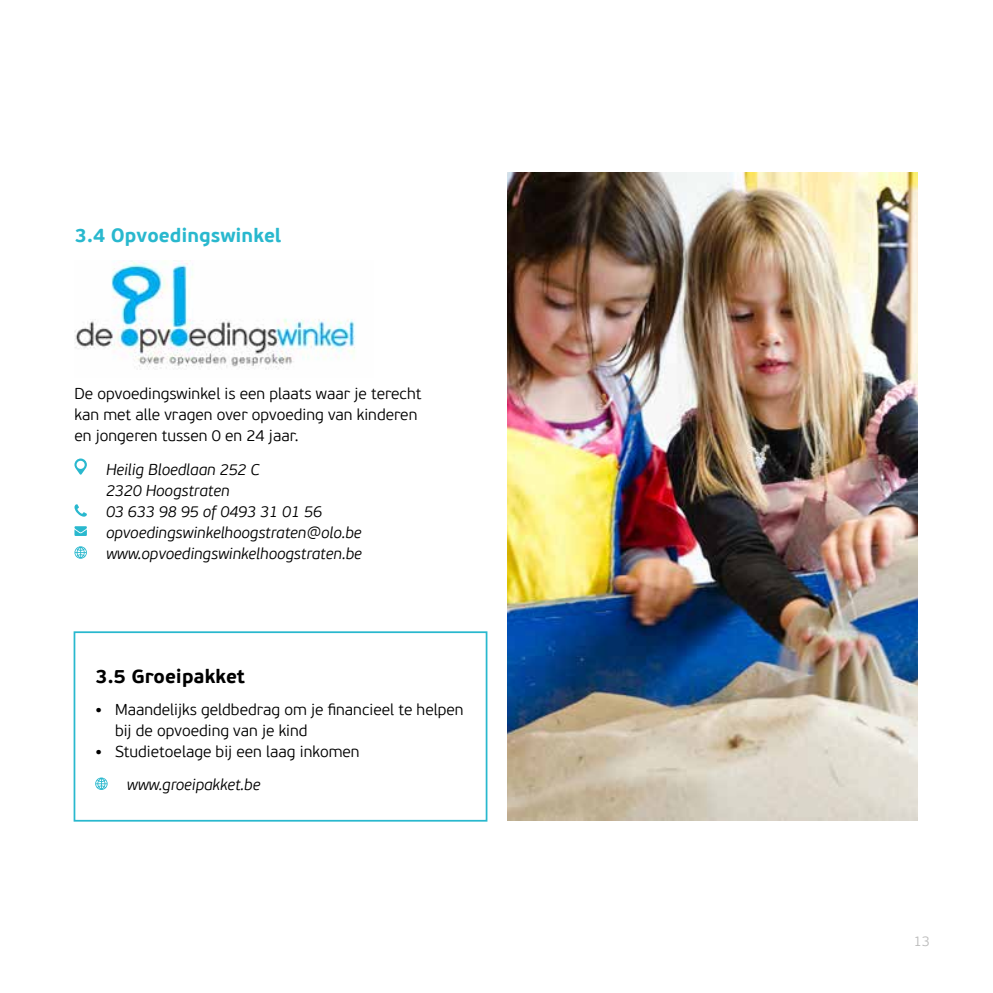
<style>
.page{position:relative;width:993px;height:993px;background:#fff}
.page>*{position:absolute;margin:0;border:0;box-sizing:border-box;transform-origin:0 0}
.t1{font:700 19.25px "PF Beau Sans Pro";color:#29b8ce}
.t2{font:700 19.25px "PF Beau Sans Pro";color:#000}
.t3{font:300 15.75px/21px "PF Beau Sans Pro";color:#000}
.t4{font:italic 300 15.75px/21px "PF Beau Sans Pro";color:#000}
.t5{font:300 14px "PF Beau Sans Pro";color:#bcbcbc}
.s1{font-weight:700}
.s2{font-style:italic}
</style>
<div class="page">
<svg style="left:74px;top:458px;width:13px;height:16px"></svg>
<svg style="left:74px;top:504px;width:13px;height:12px"></svg>
<svg style="left:74px;top:526px;width:13px;height:10px"></svg>
<svg style="left:74px;top:546px;width:13px;height:12px"></svg>
<img style="left:74px;top:260px;width:281px;height:110px">
<img style="left:507px;top:172px;width:410px;height:648px">
<svg style="left:95px;top:777px;width:13px;height:12px"></svg>
<div style="left:74px;top:631px;width:413px;height:190px;border:2px solid #29b8ce"></div>
<p class="t1" style="left:74px;top:223px;width:208px">3.4 Opvoedingswinkel</p>
<p class="t3" style="left:74px;top:383px;width:348px">De opvoedingswinkel is een plaats waar je terecht kan met alle vragen over opvoeding van kinderen en jongeren tussen 0 en 24 jaar.</p>
<p class="t4" style="left:106px;top:459px;width:257px">Heilig Bloedlaan 252 C<br>2320 Hoogstraten<br>03 633 98 95 of 0493 31 01 56 opvoedingswinkelhoogstraten@olo.be www.opvoedingswinkelhoogstraten.be</p>
<p class="t2" style="left:95px;top:664px;width:151px">3.5 Groeipakket</p>
<p class="t3" style="left:115px;top:698px;width:350px;text-indent:-20px"><span class="s1">•</span> Maandelijks geldbedrag om je financieel te helpen bij de opvoeding van je kind</p>
<p class="t3" style="left:127px;top:734px;width:234px;line-height:33.2px;text-indent:-32px"><span class="s1">•</span> Studietoelage bij een laag inkomen <span class="s2">www.groeipakket.be</span></p>
<p class="t5" style="left:913px;top:932px;width:18px">13</p>
</div>
